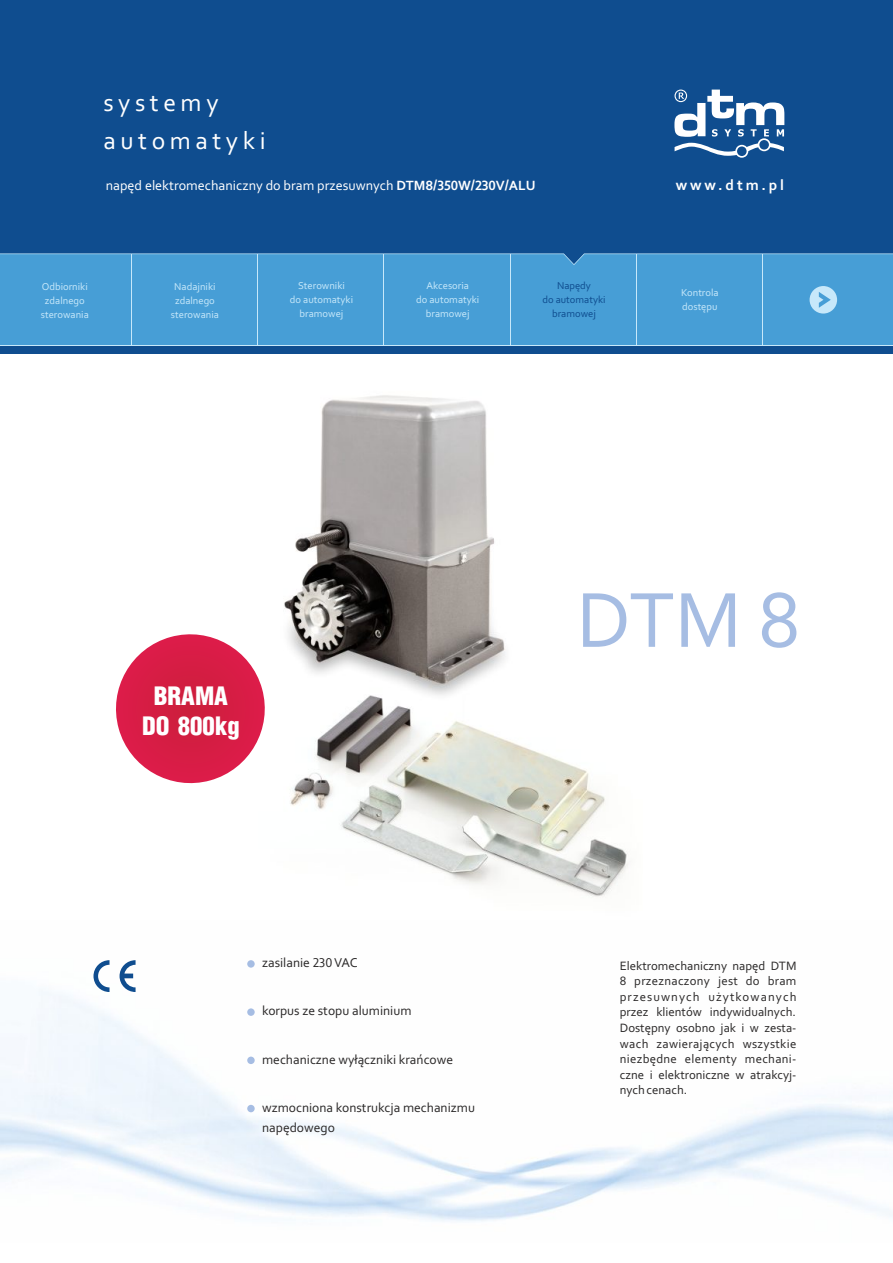
<style>
.page{position:relative;width:893px;height:1263px;background:#fff}
.page>*{position:absolute;margin:0;border:0;box-sizing:border-box;transform-origin:0 0}
.t1{font:81.75px "Corebal";color:#a6bde3}
.t2{font:25.5px/38.2px "Corebal";letter-spacing:.18em;color:#fff}
.t3{font:900 24.75px/30.3px "Switzerland Cond";color:#fff;text-align:center}
.t4{font:700 15.3px "Corbel";letter-spacing:.19em;color:#fff}
.t5{font:14.1px "Corebal";color:#fff}
.t6{font:13.5px/20.5px "Corebal";color:#2b2929}
.t7{font:12.75px/15.6px "Corebal";color:#2b2929;text-align:justify}
.t8{font:10.5px/13.8px "Corbel";color:#c7e8fa;text-align:center}
.t9{font:10.5px/13.8px "Corbel";color:#0f4d8f;text-align:center}
.s1{font-weight:700}
</style>
<div class="page">
<img style="left:247px;top:353px;width:442px;height:544px">
<svg style="left:93px;top:960px;width:17px;height:32px"></svg>
<svg style="left:120px;top:960px;width:16px;height:32px"></svg>
<div style="left:0;top:0;width:893px;height:353px;background:#0f4d8f"></div>
<svg style="left:674px;top:90px;width:110px;height:68px"></svg>
<div style="left:0;top:265px;width:893px;height:80px;background:#479ed6"></div>
<svg style="left:810px;top:286px;width:27px;height:28px"></svg>
<hr style="left:131px;top:254px;width:1px;height:92px;background:#c7e8fa">
<hr style="left:257px;top:254px;width:1px;height:92px;background:#c7e8fa">
<hr style="left:383px;top:254px;width:1px;height:92px;background:#c7e8fa">
<hr style="left:510px;top:254px;width:1px;height:92px;background:#c7e8fa">
<hr style="left:636px;top:254px;width:1px;height:92px;background:#c7e8fa">
<hr style="left:762px;top:254px;width:1px;height:92px;background:#c7e8fa">
<svg style="left:0;top:253px;width:893px;height:12px"></svg>
<hr style="left:0;top:345px;width:893px;height:1px;background:#c7e8fa">
<svg style="left:116px;top:626px;width:161px;height:169px"></svg>
<div style="left:247px;top:960px;width:8px;height:8px;background:#a6bde3;border-radius:50%"></div>
<div style="left:247px;top:1008px;width:8px;height:8px;background:#a6bde3;border-radius:50%"></div>
<div style="left:247px;top:1056px;width:8px;height:8px;background:#a6bde3;border-radius:50%"></div>
<div style="left:247px;top:1105px;width:8px;height:7px;background:#a6bde3;border-radius:50%"></div>
<h2 class="t2" style="left:103px;top:86px;width:164px">systemy automatyki</h2>
<p class="t5" style="left:106px;top:179px;width:431px">napęd elektromechaniczny do bram przesuwnych <span class="s1">DTM8/350W/230V/ALU</span></p>
<p class="t4" style="left:676px;top:179px;width:110px">www.dtm.pl</p>
<p class="t8" style="left:41px;top:280px;width:49px">Odbiorniki zdalnego sterowania</p>
<p class="t8" style="left:171px;top:280px;width:49px">Nadajniki zdalnego sterowania</p>
<p class="t8" style="left:290px;top:279px;width:65px">Sterowniki<br>do automatyki bramowej</p>
<p class="t8" style="left:416px;top:279px;width:65px">Akcesoria<br>do automatyki bramowej</p>
<p class="t9" style="left:542px;top:279px;width:65px">Napędy<br>do automatyki bramowej</p>
<p class="t8" style="left:681px;top:286px;width:39px;text-align:left">Kontrola dostępu</p>
<h3 class="t3" style="left:142px;top:682px;width:99px">BRAMA<br>DO 800kg</h3>
<p class="t6" style="left:262px;top:953px;width:97px">zasilanie 230 VAC</p>
<p class="t6" style="left:262px;top:1002px;width:151px">korpus ze stopu aluminium</p>
<p class="t6" style="left:262px;top:1050px;width:193px">mechaniczne wyłączniki krańcowe</p>
<p class="t6" style="left:262px;top:1098px;width:214px">wzmocniona konstrukcja mechanizmu napędowego</p>
<h1 class="t1" style="left:576px;top:586px;width:225px">DTM 8</h1>
<p class="t7" style="left:620px;top:959px;width:178px">Elektromechaniczny napęd DTM 8 przeznaczony jest do bram przesuwnych użytkowanych przez klientów indywidualnych.<br>Dostępny osobno jak i w zesta&shy;wach zawierających wszystkie niezbędne elementy mechani&shy;czne i elektroniczne w atrakcyj&shy;nych cenach.</p>
</div>
